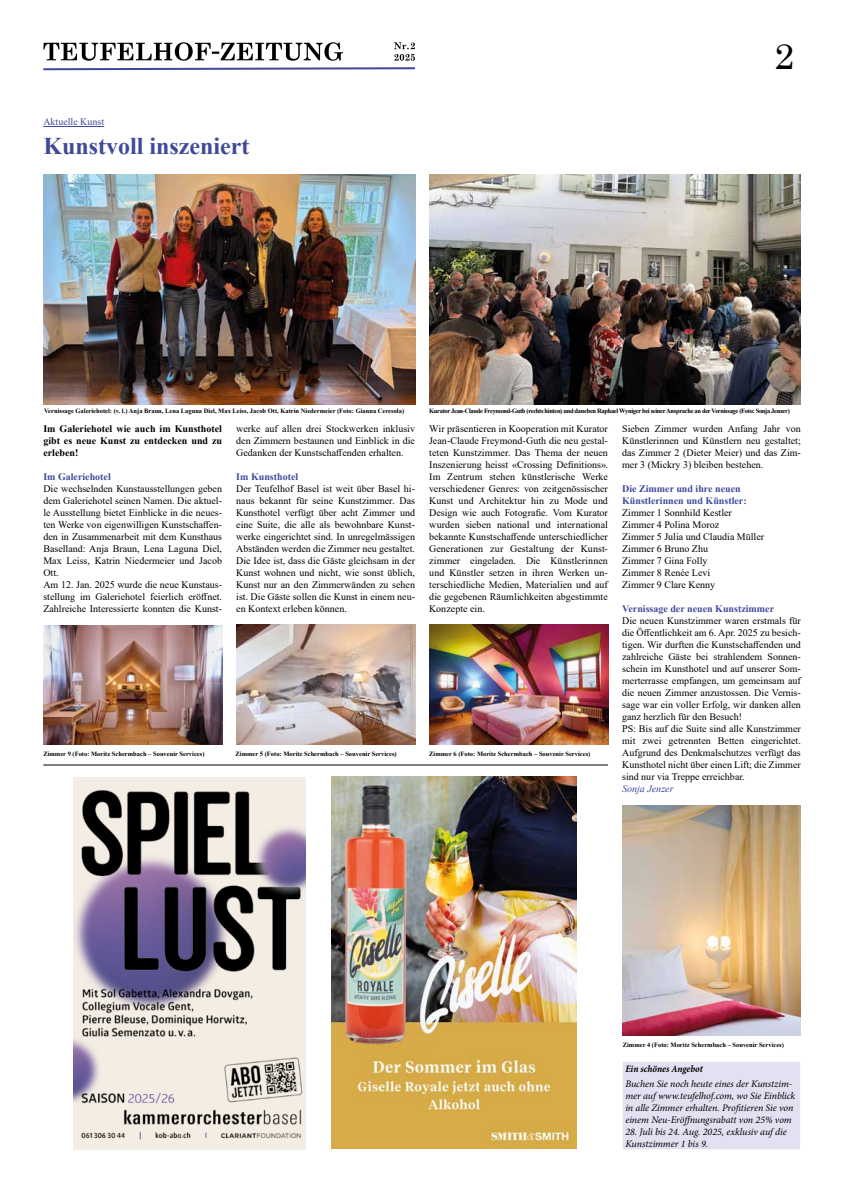
<style>
.page{position:relative;width:844px;height:1193px;background:#fff}
.page>*{position:absolute;margin:0;border:0;box-sizing:border-box;transform-origin:0 0}
.t1{font:36px "Century Schoolbook";color:#000}
.t2{font:700 24px "Times New Roman";color:#3e4999}
.t3{font:10px/12px "Times New Roman";color:#000;text-align:justify}
.t4{font:italic 10px/12px "Minion Pro";letter-spacing:-.01em;color:#000}
.t5{font:700 10px/12px "Times New Roman";color:#3e4999}
.t6{font:700 10px/12px "Times New Roman";color:#000;text-align:justify}
.t7{font:italic 700 condensed 10px "Minion Pro";letter-spacing:-.005em;color:#000}
.t8{font:10px "Times New Roman";color:#3e4999}
.t9{font:italic 10px "Times New Roman";color:#3e4999}
.t10{font:700 6.5px "Times New Roman";color:#000}
.t11{font:700 6.5px "Times New Roman";letter-spacing:-.05em;color:#000}
</style>
<div class="page">
<svg style="left:43px;top:42px;width:372px;height:29px"></svg>
<div style="left:622px;top:1061px;width:178px;height:88px;background:#e2e1f2"></div>
<div style="left:621px;top:1060px;width:179px;height:89px;border:1px solid #fff"></div>
<hr style="left:43px;top:126px;width:61px;height:1px;background:#3e4999">
<img style="left:43px;top:625px;width:179px;height:119px">
<img style="left:429px;top:624px;width:178px;height:120px">
<img style="left:236px;top:625px;width:179px;height:119px">
<img style="left:43px;top:174px;width:372px;height:230px">
<img style="left:622px;top:805px;width:178px;height:230px">
<hr style="left:43px;top:764px;width:564px;height:1px;background:#000">
<img style="left:429px;top:174px;width:371px;height:230px">
<img style="left:331px;top:776px;width:245px;height:371px">
<img style="left:74px;top:777px;width:231px;height:371px">
<p class="t8" style="left:43px;top:115px;width:62px">Aktuelle Kunst</p>
<h2 class="t2" style="left:43px;top:129px;width:208px">Kunstvoll inszeniert</h2>
<h1 class="t1" style="left:774px;top:26px;width:22px">2</h1>
<p class="t10" style="left:44px;top:405px;width:361px">Vernissage Galeriehotel: (v. l.) Anja Braun, Lena Laguna Diel, Max Leiss, Jacob Ott, Katrin Niedermeier (Foto: Gianna Ceresola)</p>
<p class="t11" style="left:429px;top:405px;width:362px">Kurator Jean-Claude Freymond-Guth (rechts hinten) und daneben Raphael Wyniger bei seiner Ansprache an der Vernissage (Foto: Sonja Jenzer)</p>
<p class="t3" style="left:236px;top:422px;width:180px">werke auf allen drei Stockwerken inklusiv den Zimmern bestaunen und Einblick in die Gedanken der Kunstschaffenden erhalten.</p>
<p class="t5" style="left:236px;top:470px;width:63px">Im Kunsthotel</p>
<p class="t3" style="left:236px;top:482px;width:180px">Der Teufelhof Basel ist weit über Basel hi&shy;naus bekannt für seine Kunstzimmer. Das Kunsthotel verfügt über acht Zimmer und eine Suite, die alle als bewohnbare Kunst&shy;werke eingerichtet sind. In unregelmässigen Abständen werden die Zimmer neu gestaltet.<br>Die Idee ist, dass die Gäste gleichsam in der Kunst wohnen und nicht, wie sonst üblich, Kunst nur an den Zimmerwänden zu sehen ist. Die Gäste sollen die Kunst in einem neu&shy;en Kontext erleben können.</p>
<p class="t3" style="left:429px;top:422px;width:180px">Wir präsentieren in Kooperation mit Kurator Jean-Claude Freymond-Guth die neu gestal&shy;teten Kunstzimmer. Das Thema der neuen Inszenierung heisst «Crossing Definitions».<br>Im Zentrum stehen künstlerische Werke verschiedener Genres: von zeitgenössischer Kunst und Architektur hin zu Mode und Design wie auch Fotografie. Vom Kurator wurden sieben national und international bekannte Kunstschaffende unterschiedlicher Generationen zur Gestaltung der Kunst&shy;zimmer eingeladen. Die Künstlerinnen und Künstler setzen in ihren Werken un&shy;terschiedliche Medien, Materialien und auf die gegebenen Räumlichkeiten abgestimmte Konzepte ein.</p>
<p class="t3" style="left:622px;top:422px;width:180px">Sieben Zimmer wurden Anfang Jahr von Künstlerinnen und Künstlern neu gestaltet; das Zimmer 2 (Dieter Meier) und das Zim&shy;mer 3 (Mickry 3) bleiben bestehen.</p>
<p class="t6" style="left:43px;top:422px;width:180px">Im Galeriehotel wie auch im Kunsthotel gibt es neue Kunst zu entdecken und zu erleben!</p>
<p class="t5" style="left:43px;top:470px;width:69px">Im Galeriehotel</p>
<p class="t3" style="left:43px;top:482px;width:180px;text-align:left">Die wechselnden Kunstausstellungen geben dem Galeriehotel seinen Namen. Die aktuel&shy;le Ausstellung bietet Einblicke in die neues&shy;ten Werke von eigenwilligen Kunstschaffen&shy;den in Zusammenarbeit mit dem Kunsthaus Baselland: Anja Braun, Lena Laguna Diel, Max Leiss, Katrin Niedermeier und Jacob Ott.<br>Am 12. Jan. 2025 wurde die neue Kunstaus&shy;stellung im Galeriehotel feierlich eröffnet.<br>Zahlreiche Interessierte konnten die Kunst-</p>
<p class="t5" style="left:622px;top:482px;width:126px">Die Zimmer und ihre neuen<br>Künstlerinnen und Künstler:</p>
<p class="t3" style="left:622px;top:506px;width:143px;text-align:left">Zimmer 1 Sonnhild Kestler<br>Zimmer 4 Polina Moroz<br>Zimmer 5 Julia und Claudia Müller<br>Zimmer 6 Bruno Zhu<br>Zimmer 7 Gina Folly<br>Zimmer 8 Renée Levi<br>Zimmer 9 Clare Kenny</p>
<p class="t5" style="left:622px;top:602px;width:153px">Vernissage der neuen Kunstzimmer</p>
<p class="t3" style="left:622px;top:614px;width:180px;text-align:left">Die neuen Kunstzimmer waren erstmals für die Öffentlichkeit am 6. Apr. 2025 zu besich&shy;tigen. Wir durften die Kunstschaffenden und zahlreiche Gäste bei strahlendem Sonnen&shy;schein im Kunsthotel und auf unserer Som&shy;merterrasse empfangen, um gemeinsam auf die neuen Zimmer anzustossen. Die Vernis&shy;sage war ein voller Erfolg, wir danken allen ganz herzlich für den Besuch!<br>PS: Bis auf die Suite sind alle Kunstzimmer mit zwei getrennten Betten eingerichtet.<br>Aufgrund des Denkmalschutzes verfügt das Kunsthotel nicht über einen Lift; die Zimmer sind nur via Treppe erreichbar.</p>
<p class="t9" style="left:622px;top:782px;width:53px">Sonja Jenzer</p>
<p class="t10" style="left:43px;top:748px;width:162px">Zimmer 9 (Foto: Moritz Schermbach – Souvenir Services)</p>
<p class="t10" style="left:235px;top:748px;width:162px">Zimmer 5 (Foto: Moritz Schermbach – Souvenir Services)</p>
<p class="t10" style="left:429px;top:748px;width:162px">Zimmer 6 (Foto: Moritz Schermbach – Souvenir Services)</p>
<p class="t10" style="left:622px;top:1039px;width:162px">Zimmer 4 (Foto: Moritz Schermbach – Souvenir Services)</p>
<p class="t7" style="left:625px;top:1061px;width:79px">Ein schönes Angebot</p>
<p class="t4" style="left:625px;top:1076px;width:171px">Buchen Sie noch heute eines der Kunstzim&shy;mer auf www.teufelhof.com, wo Sie Einblick in alle Zimmer erhalten. Profitieren Sie von einem Neu-Eröffnungsrabatt von 25% vom</p>
<p class="t4" style="left:625px;top:1124px;width:163px">28. Juli bis 24. Aug. 2025, exklusiv auf die<br>Kunstzimmer 1 bis 9.</p>
</div>
